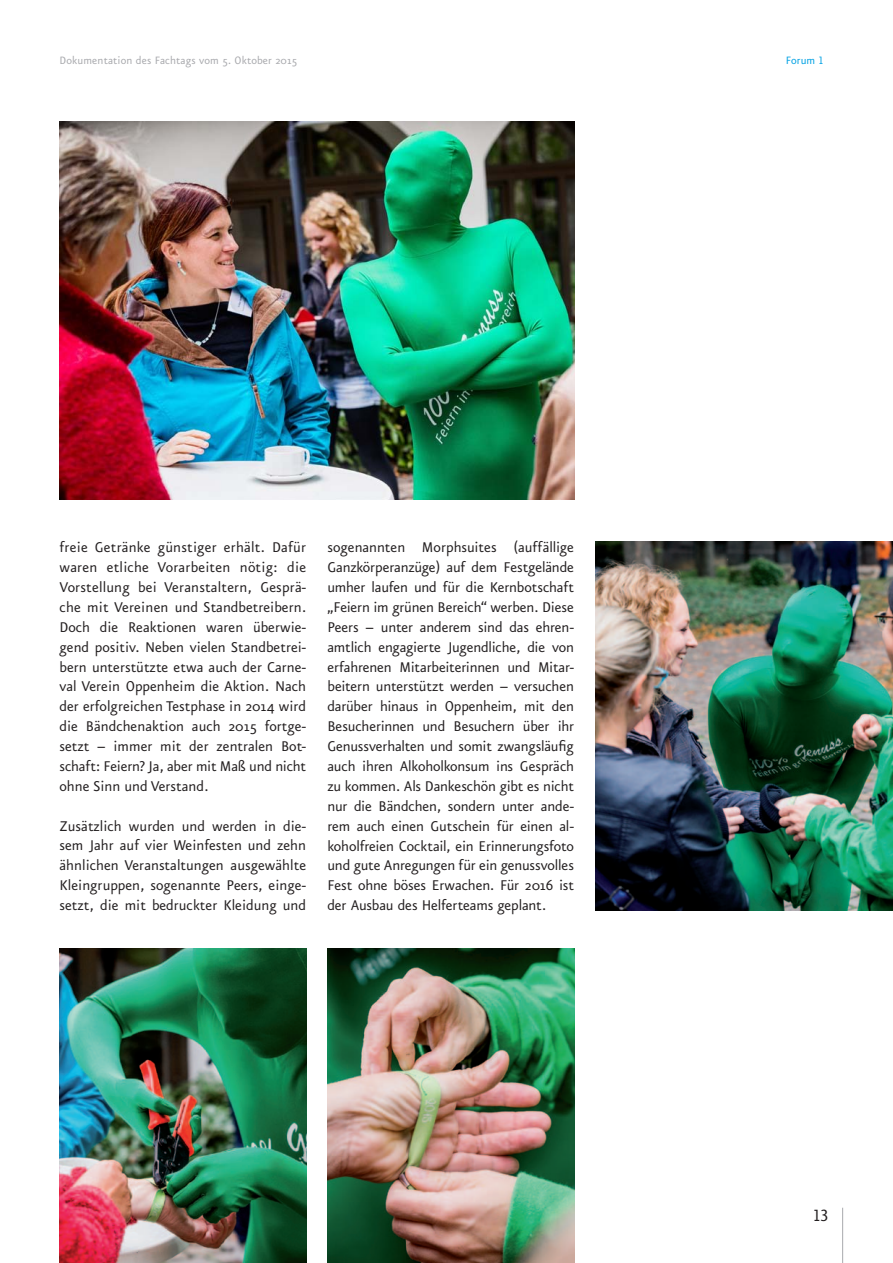
<style>
.page{position:relative;width:893px;height:1263px;background:#fff}
.page>*{position:absolute;margin:0;border:0;box-sizing:border-box;transform-origin:0 0}
.t1{font:19.5px "Eureka Sans OT";color:#231f20}
.t2{font:16.8px/20px "Eureka Sans OT";color:#231f20;text-align:justify}
.t3{font:12.75px "Eureka Sans OT";letter-spacing:.01em;color:#a8a9ad}
.t4{font:12.75px "Eureka Sans OT";letter-spacing:.01em;color:#00a1e3}
</style>
<div class="page">
<hr style="left:842px;top:1208px;width:1px;height:55px;background:#a8a9ad">
<img style="left:60px;top:948px;width:246px;height:315px">
<img style="left:327px;top:948px;width:247px;height:315px">
<img style="left:595px;top:541px;width:298px;height:369px">
<img style="left:60px;top:122px;width:514px;height:378px">
<p class="t3" style="left:60px;top:53px;width:239px">Dokumentation des Fachtags vom 5. Oktober 2015</p>
<p class="t4" style="left:786px;top:53px;width:39px">Forum 1</p>
<p class="t2" style="left:60px;top:538px;width:248px">freie Getränke günstiger erhält. Dafür waren etliche Vorarbeiten nötig: die Vorstellung bei Veranstaltern, Gesprä&shy;che mit Vereinen und Standbetreibern.<br>Doch die Reaktionen waren überwie&shy;gend positiv. Neben vielen Standbetrei&shy;bern unterstützte etwa auch der Carne&shy;val Verein Oppenheim die Aktion. Nach der erfolgreichen Testphase in 2014 wird die Bändchenaktion auch 2015 fortge&shy;setzt – immer mit der zentralen Bot&shy;schaft: Feiern? Ja, aber mit Maß und nicht ohne Sinn und Verstand.</p>
<p class="t2" style="left:60px;top:816px;width:248px">Zusätzlich wurden und werden in die&shy;sem Jahr auf vier Weinfesten und zehn ähnlichen Veranstaltungen ausgewählte Kleingruppen, sogenannte Peers, einge&shy;setzt, die mit bedruckter Kleidung und</p>
<p class="t2" style="left:327px;top:538px;width:248px">sogenannten Morphsuites (auffällige Ganzkörperanzüge) auf dem Festgelände umher laufen und für die Kernbotschaft „Feiern im grünen Bereich“ werben. Diese Peers – unter anderem sind das ehren&shy;amtlich engagierte Jugendliche, die von erfahrenen Mitarbeiterinnen und Mitar&shy;beitern unterstützt werden – versuchen darüber hinaus in Oppenheim, mit den Besucherinnen und Besuchern über ihr Genussverhalten und somit zwangsläufig auch ihren Alkoholkonsum ins Gespräch zu kommen. Als Dankeschön gibt es nicht nur die Bändchen, sondern unter ande&shy;rem auch einen Gutschein für einen al&shy;koholfreien Cocktail, ein Erinnerungsfoto und gute Anregungen für ein genussvolles Fest ohne böses Erwachen. Für 2016 ist der Ausbau des Helferteams geplant.</p>
<p class="t1" style="left:814px;top:1205px;width:16px">13</p>
</div>
